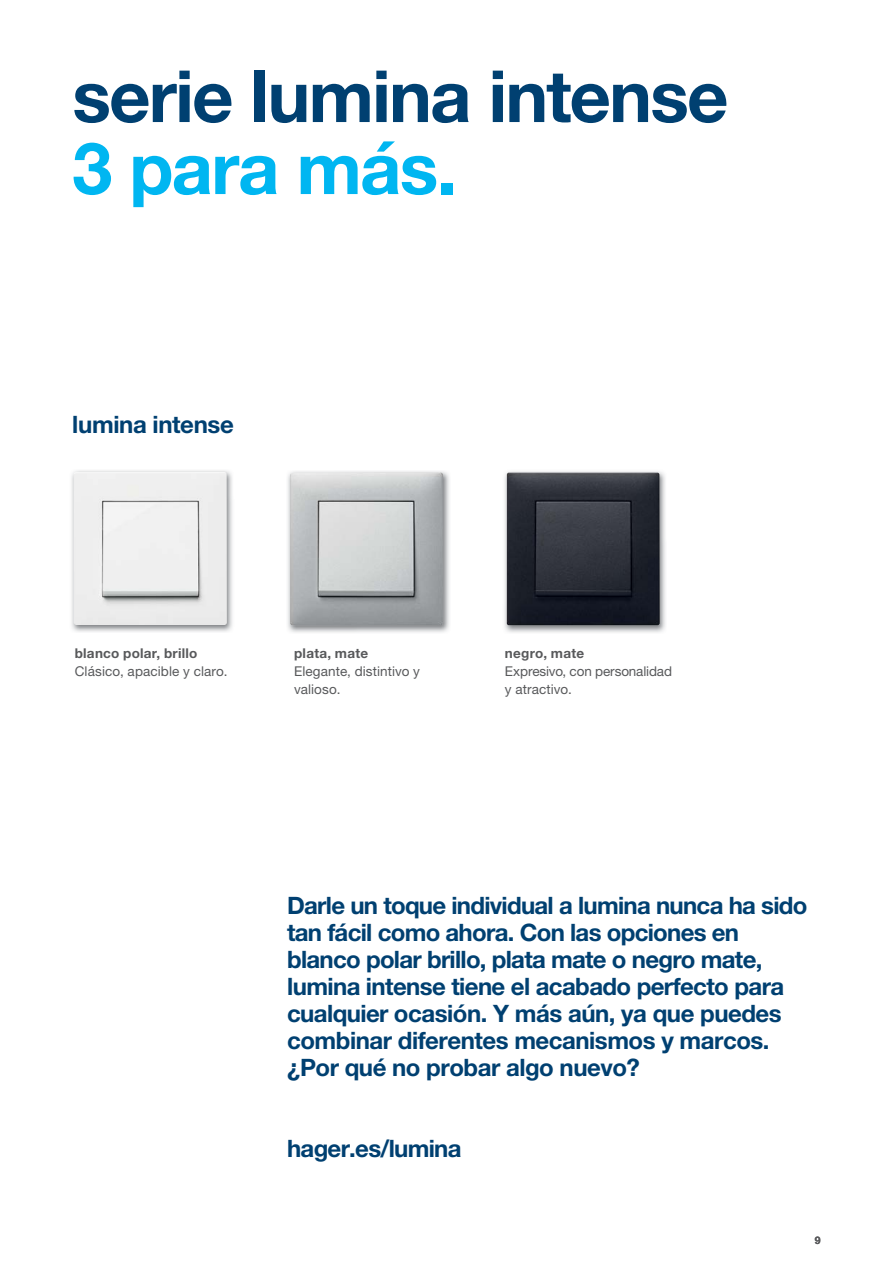
<style>
.page{position:relative;width:893px;height:1263px;background:#fff}
.page>*{position:absolute;margin:0;border:0;box-sizing:border-box;transform-origin:0 0}
.t1{font:700 72px "Helvetica Neue LTW1 G";letter-spacing:-.025em;color:#004071}
.t2{font:700 72px "Helvetica Neue LTW1 G";letter-spacing:-.025em;color:#00b6f1}
.t3{font:700 24px/27px "Helvetica Neue LTW1 G";letter-spacing:-.025em;color:#004071}
.t4{font:13.5px/18px "Helvetica Neue LTW1 G";letter-spacing:.005em;color:#58595b}
.t5{font:700 13.5px "Helvetica Neue LTW1 G";letter-spacing:.02em;color:#58595b}
.t6{font:700 10.5px "Helvetica Neue LTW1 G";color:#58595b}
</style>
<div class="page">
<img style="left:71px;top:470px;width:162px;height:162px">
<img style="left:74px;top:472px;width:153px;height:153px">
<img style="left:287px;top:471px;width:163px;height:162px">
<img style="left:290px;top:472px;width:153px;height:153px">
<img style="left:504px;top:471px;width:162px;height:162px">
<img style="left:506px;top:472px;width:154px;height:153px">
<hr style="left:0;top:0;width:1px;height:1263px;background:#f9cbdf">
<h1 class="t1" style="left:72px;top:52px;width:658px">serie lumina intense</h1>
<h1 class="t2" style="left:72px;top:124px;width:386px">3 para más.</h1>
<p class="t3" style="left:72px;top:410px;width:163px">lumina intense</p>
<p class="t5" style="left:75px;top:644px;width:124px">blanco polar, brillo</p>
<p class="t4" style="left:75px;top:662px;width:154px">Clásico, apacible y claro.</p>
<p class="t5" style="left:294px;top:644px;width:76px">plata, mate</p>
<p class="t4" style="left:294px;top:662px;width:127px">Elegante, distintivo y valioso.</p>
<p class="t5" style="left:505px;top:644px;width:81px">negro, mate</p>
<p class="t4" style="left:505px;top:662px;width:169px">Expresivo, con personalidad y atractivo.</p>
<p class="t3" style="left:287px;top:892px;width:522px">Darle un toque individual a lumina nunca ha sido tan fácil como ahora. Con las opciones en blanco polar brillo, plata mate o negro mate, lumina intense tiene el acabado perfecto para cualquier ocasión. Y más aún, ya que puedes combinar diferentes mecanismos y marcos. ¿Por qué no probar algo nuevo?</p>
<p class="t3" style="left:287px;top:1135px;width:176px">hager.es/lumina</p>
<p class="t6" style="left:815px;top:1233px;width:7px">9</p>
</div>
